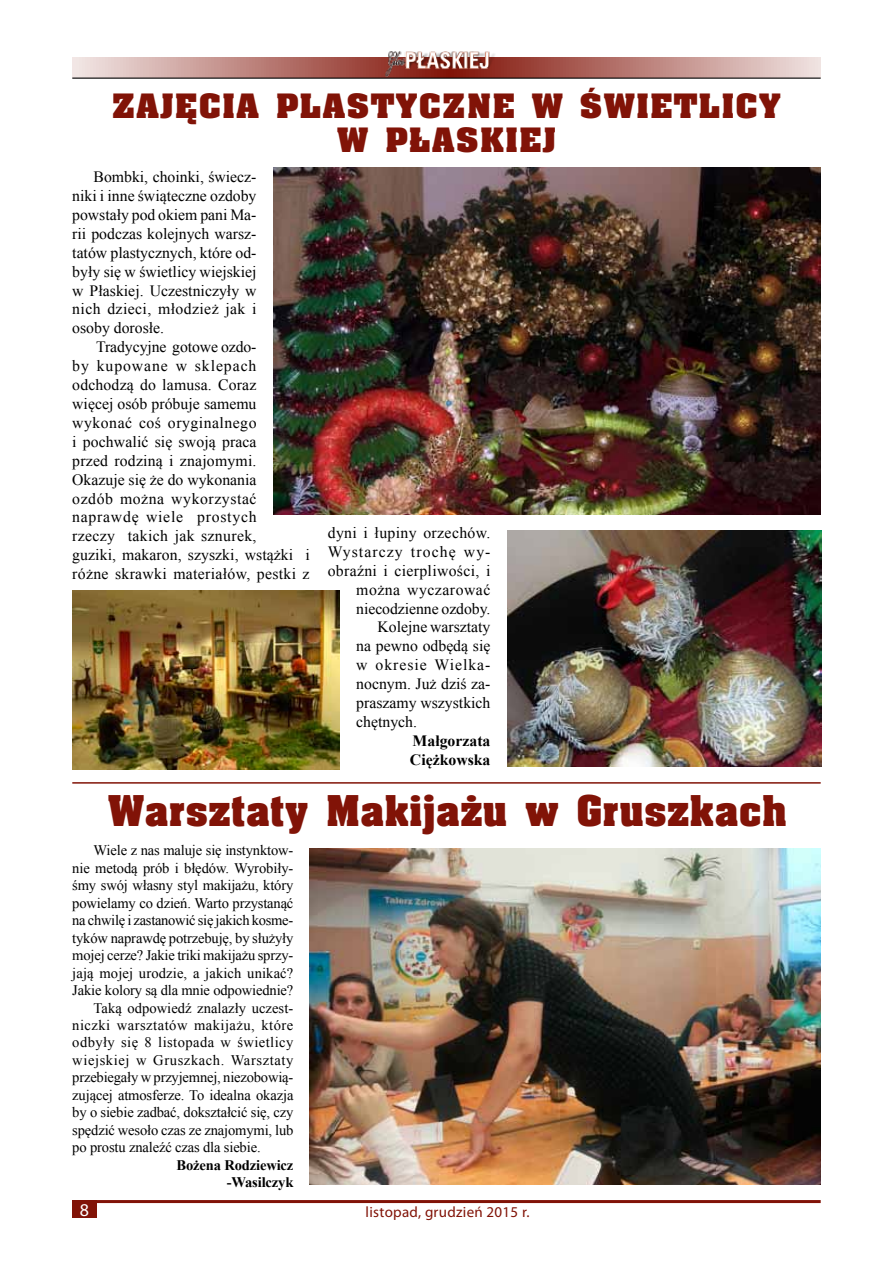
<style>
.page{position:relative;width:893px;height:1263px;background:#fff}
.page>*{position:absolute;margin:0;border:0;box-sizing:border-box;transform-origin:0 0}
.t1{font:700 36px "Aardvark";letter-spacing:.03em;color:#811307}
.t2{font:700 28.5px/34.2px "Aardvark";letter-spacing:.05em;color:#811307;text-align:center;scale:1.09 1}
.t3{font:18px "Myriad Pro";color:#fff}
.t4{font:15.75px/18.9px "Times New Roman";letter-spacing:.015em;color:#000;text-align:justify}
.t5{font:700 15.75px/18.9px "Times New Roman";color:#000}
.t6{font:15.75px "Times New Roman";letter-spacing:-.005em;color:#000}
.t7{font:15.75px "Times New Roman";letter-spacing:.07em;color:#000}
.t8{font:15.75px "Times New Roman";letter-spacing:.06em;color:#000}
.t9{font:15px "Myriad Pro";letter-spacing:.02em;color:#811307}
.t10{font:14.55px "Times New Roman";letter-spacing:-.01em;color:#000}
.t11{font:14.55px "Times New Roman";letter-spacing:.01em;color:#000}
.t12{font:14.55px "Times New Roman";letter-spacing:.035em;color:#000}
.t13{font:14.55px "Times New Roman";letter-spacing:.03em;color:#000}
.t14{font:14.55px "Times New Roman";letter-spacing:.04em;color:#000}
.t15{font:700 14.55px/17.4px "Times New Roman";letter-spacing:-.01em;color:#000;text-align:right}
</style>
<div class="page">
<svg style="left:72px;top:58px;width:749px;height:20px;background:#bd8984"></svg>
<hr style="left:72px;top:1200px;width:749px;height:3px;background:#811307">
<img style="left:383px;top:51px;width:126px;height:26px">
<div style="left:72px;top:1200px;width:24px;height:18px;background:#811307"></div>
<hr style="left:72px;top:78px;width:749px;height:1px;background:#000">
<img style="left:274px;top:168px;width:547px;height:346px">
<img style="left:72px;top:591px;width:267px;height:179px">
<hr style="left:72px;top:782px;width:749px;height:2px;background:#811307">
<img style="left:310px;top:848px;width:511px;height:337px">
<img style="left:507px;top:531px;width:315px;height:235px">
<h2 class="t2" style="left:112px;top:89px;width:615px">ZAJĘCIA PLASTYCZNE W ŚWIETLICY<br>W PŁASKIEJ</h2>
<p class="t4" style="left:72px;top:167px;width:186px;text-indent:21px">Bombki, choinki, świecz&shy;niki i inne świąteczne ozdoby powstały pod okiem pani Ma&shy;rii podczas kolejnych warsz&shy;tatów plastycznych, które od&shy;były się w świetlicy wiejskiej w Płaskiej. Uczestniczyły w nich dzieci, młodzież jak i osoby dorosłe.</p>
<p class="t4" style="left:72px;top:337px;width:239px;text-align:left;text-indent:24px">Tradycyjne gotowe ozdo-<br>by kupowane w sklepach odchodzą do lamusa. Coraz<br>więcej osób próbuje samemu wykonać coś oryginalnego<br>i pochwalić się swoją praca<br>przed rodziną i znajomymi.<br>Okazuje się że do wykonania<br>ozdób można wykorzystać naprawdę wiele prostych<br>rzeczy takich jak sznurek,<br>guziki, makaron, szyszki, wstążki i różne skrawki materiałów, pestki z</p>
<p class="t4" style="left:328px;top:523px;width:164px">dyni i łupiny orzechów.</p>
<p class="t7" style="left:328px;top:541px;width:164px">Wystarczy trochę wy-</p>
<p class="t4" style="left:328px;top:561px;width:164px">obraźni i cierpliwości, i</p>
<p class="t4" style="left:356px;top:580px;width:136px">można wyczarować</p>
<p class="t6" style="left:356px;top:598px;width:136px">niecodzienne ozdoby.</p>
<p class="t4" style="left:378px;top:617px;width:114px">Kolejne warsztaty</p>
<p class="t4" style="left:356px;top:636px;width:136px">na pewno odbędą się</p>
<p class="t8" style="left:356px;top:654px;width:136px">w okresie Wielka-</p>
<p class="t4" style="left:356px;top:674px;width:136px">nocnym. Już dziś za-</p>
<p class="t4" style="left:356px;top:693px;width:136px">praszamy wszystkich</p>
<p class="t4" style="left:356px;top:712px;width:62px">chętnych.</p>
<p class="t5" style="left:410px;top:731px;width:82px">Małgorzata<br>Ciężkowska</p>
<h1 class="t1" style="left:108px;top:786px;width:680px">Warsztaty Makijażu w Gruszkach</h1>
<p class="t10" style="left:94px;top:841px;width:201px">Wiele z nas maluje się instynktow-</p>
<p class="t10" style="left:72px;top:858px;width:223px">nie metodą prób i błędów. Wyrobiły-</p>
<p class="t10" style="left:72px;top:876px;width:223px">śmy swój własny styl makijażu, który</p>
<p class="t10" style="left:72px;top:893px;width:223px">powielamy co dzień. Warto przystanąć</p>
<p class="t10" style="left:72px;top:910px;width:223px">na chwilę i zastanowić się jakich kosme-</p>
<p class="t10" style="left:72px;top:928px;width:223px">tyków naprawdę potrzebuję, by służyły</p>
<p class="t10" style="left:72px;top:945px;width:223px">mojej cerze? Jakie triki makijażu sprzy-</p>
<p class="t11" style="left:72px;top:963px;width:223px">jają mojej urodzie, a jakich unikać?</p>
<p class="t10" style="left:72px;top:980px;width:223px">Jakie kolory są dla mnie odpowiednie?</p>
<p class="t10" style="left:94px;top:998px;width:201px">Taką odpowiedź znalazły uczest-</p>
<p class="t12" style="left:72px;top:1015px;width:222px">niczki warsztatów makijażu, które</p>
<p class="t13" style="left:72px;top:1033px;width:223px">odbyły się 8 listopada w świetlicy</p>
<p class="t14" style="left:72px;top:1050px;width:223px">wiejskiej w Gruszkach. Warsztaty</p>
<p class="t10" style="left:72px;top:1068px;width:223px">przebiegały w przyjemnej, niezobowią-</p>
<p class="t10" style="left:72px;top:1085px;width:223px">zującej atmosferze. To idealna okazja</p>
<p class="t10" style="left:72px;top:1102px;width:223px">by o siebie zadbać, dokształcić się, czy</p>
<p class="t10" style="left:72px;top:1120px;width:223px">spędzić wesoło czas ze znajomymi, lub</p>
<p class="t10" style="left:72px;top:1137px;width:190px">po prostu znaleźć czas dla siebie.</p>
<p class="t15" style="left:177px;top:1156px;width:118px">Bożena Rodziewicz -Wasilczyk</p>
<p class="t3" style="left:80px;top:1198px;width:11px">8</p>
<p class="t9" style="left:366px;top:1203px;width:166px">listopad, grudzień 2015 r.</p>
</div>
